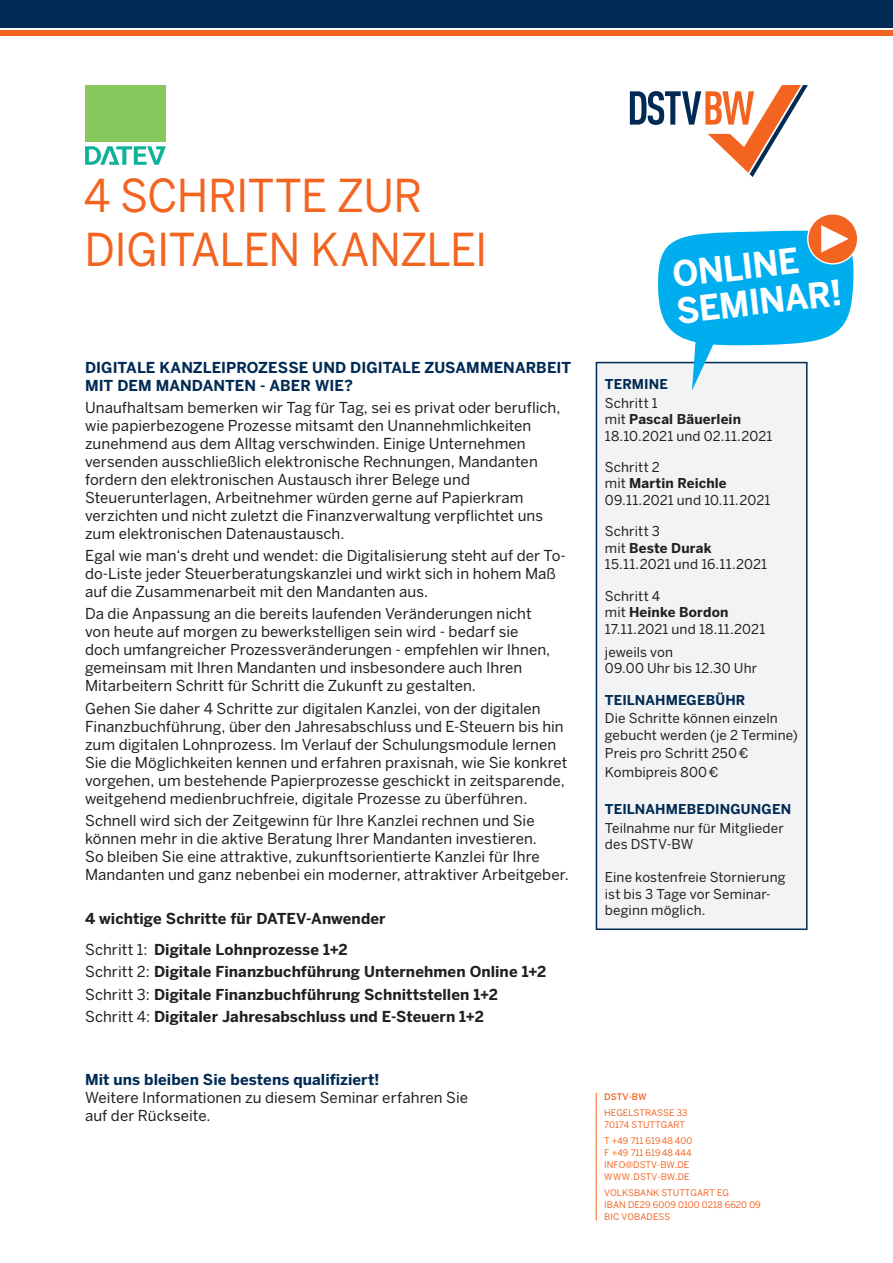
<style>
.page{position:relative;width:893px;height:1263px;background:#fff}
.page>*{position:absolute;margin:0;border:0;box-sizing:border-box;transform-origin:0 0}
.t1{font:45px/54px "Benton Sans";letter-spacing:-.015em;color:#f36421;scale:.95 1}
.t2{font:700 34.8px/36.6px "Benton Sans";color:#fff;scale:.95 1}
.t3{font:15px/18px "Benton Sans";letter-spacing:.005em;color:#231f20}
.t4{font:700 15px/22.2px "Benton Sans";letter-spacing:.005em;color:#231f20}
.t5{font:700 15px/18px "Benton Sans";letter-spacing:.005em;color:#012a54}
.t6{font:13.5px/16.5px "Benton Sans";letter-spacing:.01em;color:#231f20}
.t7{font:700 13.5px "Benton Sans";letter-spacing:.01em;color:#012a54}
.t8{font:9px/12px "Benton Sans";color:#f36421}
.t9{font:500 9px "Benton Sans";color:#f36421}
.s1{font-weight:400}
.s2{font-weight:700}
</style>
<div class="page">
<div style="left:0;top:0;width:893px;height:28px;background:#012a54"></div>
<div style="left:0;top:31px;width:893px;height:5px;background:#f36421"></div>
<svg style="left:630px;top:85px;width:178px;height:92px"></svg>
<hr style="left:596px;top:1093px;width:1px;height:127px;background:#f36421">
<div style="left:596px;top:362px;width:211px;height:568px;background:#f2f3f4;border:2px solid #012a54"></div>
<div style="left:808px;top:214px;width:50px;height:50px;background:#f36421;border-radius:50%"></div>
<div style="left:807px;top:213px;width:51px;height:51px;border:1px solid #fff;border-radius:50%"></div>
<svg style="left:657px;top:225px;width:198px;height:166px"></svg>
<svg style="left:85px;top:146px;width:81px;height:19px"></svg>
<div style="left:85px;top:85px;width:81px;height:57px;background:#87c75c"></div>
<h1 class="t1" style="left:84px;top:168px;width:427px">4 SCHRITTE ZUR<br>DIGITALEN KANZLEI</h1>
<p class="t5" style="left:85px;top:358px;width:488px">DIGITALE KANZLEIPROZESSE UND DIGITALE ZUSAMMENARBEIT<br>MIT DEM MANDANTEN - ABER WIE?</p>
<p class="t3" style="left:85px;top:398px;width:477px">Unaufhaltsam bemerken wir Tag für Tag, sei es privat oder beruflich, wie papierbezogene Prozesse mitsamt den Unannehmlichkeiten zunehmend aus dem Alltag verschwinden. Einige Unternehmen versenden ausschließlich elektronische Rechnungen, Mandanten fordern den elektronischen Austausch ihrer Belege und Steuerunterlagen, Arbeitnehmer würden gerne auf Papierkram verzichten und nicht zuletzt die Finanzverwaltung verpflichtet uns zum elektronischen Datenaustausch.</p>
<p class="t3" style="left:85px;top:546px;width:482px">Egal wie man‘s dreht und wendet: die Digitalisierung steht auf der To&shy;do-Liste jeder Steuerberatungskanzlei und wirkt sich in hohem Maß auf die Zusammenarbeit mit den Mandanten aus.</p>
<p class="t3" style="left:85px;top:605px;width:467px">Da die Anpassung an die bereits laufenden Veränderungen nicht von heute auf morgen zu bewerkstelligen sein wird - bedarf sie doch umfangreicher Prozessveränderungen - empfehlen wir Ihnen, gemeinsam mit Ihren Mandanten und insbesondere auch Ihren Mitarbeitern Schritt für Schritt die Zukunft zu gestalten.</p>
<p class="t3" style="left:85px;top:699px;width:484px">Gehen Sie daher 4 Schritte zur digitalen Kanzlei, von der digitalen Finanzbuchführung, über den Jahresabschluss und E-Steuern bis hin zum digitalen Lohnprozess. Im Verlauf der Schulungsmodule lernen Sie die Möglichkeiten kennen und erfahren praxisnah, wie Sie konkret vorgehen, um bestehende Papierprozesse geschickt in zeitsparende, weitgehend medienbruchfreie, digitale Prozesse zu überführen.</p>
<p class="t3" style="left:85px;top:811px;width:485px">Schnell wird sich der Zeitgewinn für Ihre Kanzlei rechnen und Sie können mehr in die aktive Beratung Ihrer Mandanten investieren.<br>So bleiben Sie eine attraktive, zukunftsorientierte Kanzlei für Ihre Mandanten und ganz nebenbei ein moderner, attraktiver Arbeitgeber.</p>
<p class="t4" style="left:85px;top:903px;width:302px;line-height:30.8px">4 wichtige Schritte für DATEV-Anwender<br><span class="s1">Schritt 1:</span> Digitale Lohnprozesse 1+2</p>
<p class="t4" style="left:85px;top:960px;width:463px"><span class="s1">Schritt 2:</span> Digitale Finanzbuchführung Unternehmen Online 1+2<br><span class="s1">Schritt 3:</span> Digitale Finanzbuchführung Schnittstellen 1+2<br><span class="s1">Schritt 4:</span> Digitaler Jahresabschluss und E-Steuern 1+2</p>
<p class="t5" style="left:85px;top:1070px;width:296px">Mit uns bleiben Sie bestens qualifiziert!</p>
<p class="t3" style="left:85px;top:1088px;width:385px">Weitere Informationen zu diesem Seminar erfahren Sie auf der Rückseite.</p>
<h2 class="t2" style="left:670px;top:257px;width:176px;rotate:-7deg">ONLINE<br>SEMINAR!</h2>
<p class="t7" style="left:605px;top:376px;width:65px">TERMINE</p>
<p class="t6" style="left:605px;top:394px;width:169px">Schritt 1<br>mit <span class="s2">Pascal Bäuerlein<br></span>18.10.2021 und 02.11.2021</p>
<p class="t6" style="left:605px;top:459px;width:167px">Schritt 2<br>mit <span class="s2">Martin Reichle<br></span>09.11.2021 und 10.11.2021</p>
<p class="t6" style="left:605px;top:523px;width:164px">Schritt 3<br>mit <span class="s2">Beste Durak<br></span>15.11.2021 und 16.11.2021</p>
<p class="t6" style="left:605px;top:587px;width:162px">Schritt 4<br>mit <span class="s2">Heinke Bordon<br></span>17.11.2021 und 18.11.2021</p>
<p class="t6" style="left:605px;top:643px;width:154px">jeweils von<br>09.00 Uhr bis 12.30 Uhr</p>
<p class="t7" style="left:605px;top:691px;width:142px">TEILNAHMEGEBÜHR</p>
<p class="t6" style="left:605px;top:710px;width:194px">Die Schritte können einzeln gebucht werden (je 2 Termine)</p>
<p class="t6" style="left:605px;top:744px;width:145px;line-height:18.6px">Preis pro Schritt 250€<br>Kombipreis 800€</p>
<p class="t7" style="left:605px;top:801px;width:188px">TEILNAHMEBEDINGUNGEN</p>
<p class="t6" style="left:605px;top:819px;width:180px">Teilnahme nur für Mitglieder des DSTV-BW</p>
<p class="t6" style="left:605px;top:869px;width:182px">Eine kostenfreie Stornierung ist bis 3 Tage vor Seminar&shy;beginn möglich.</p>
<p class="t9" style="left:604px;top:1091px;width:44px">DSTV-BW</p>
<p class="t8" style="left:604px;top:1106px;width:85px">HEGELSTRASSE 33<br>70174 STUTTGART</p>
<p class="t8" style="left:604px;top:1135px;width:90px">T +49 711 61948 400<br>F +49 711 61948 444<br>INFO@DSTV-BW.DE<br>WWW.DSTV-BW.DE</p>
<p class="t8" style="left:604px;top:1187px;width:158px">VOLKSBANK STUTTGART EG<br>IBAN DE29 6009 0100 0218 6620 09<br>BIC VOBADESS</p>
</div>
